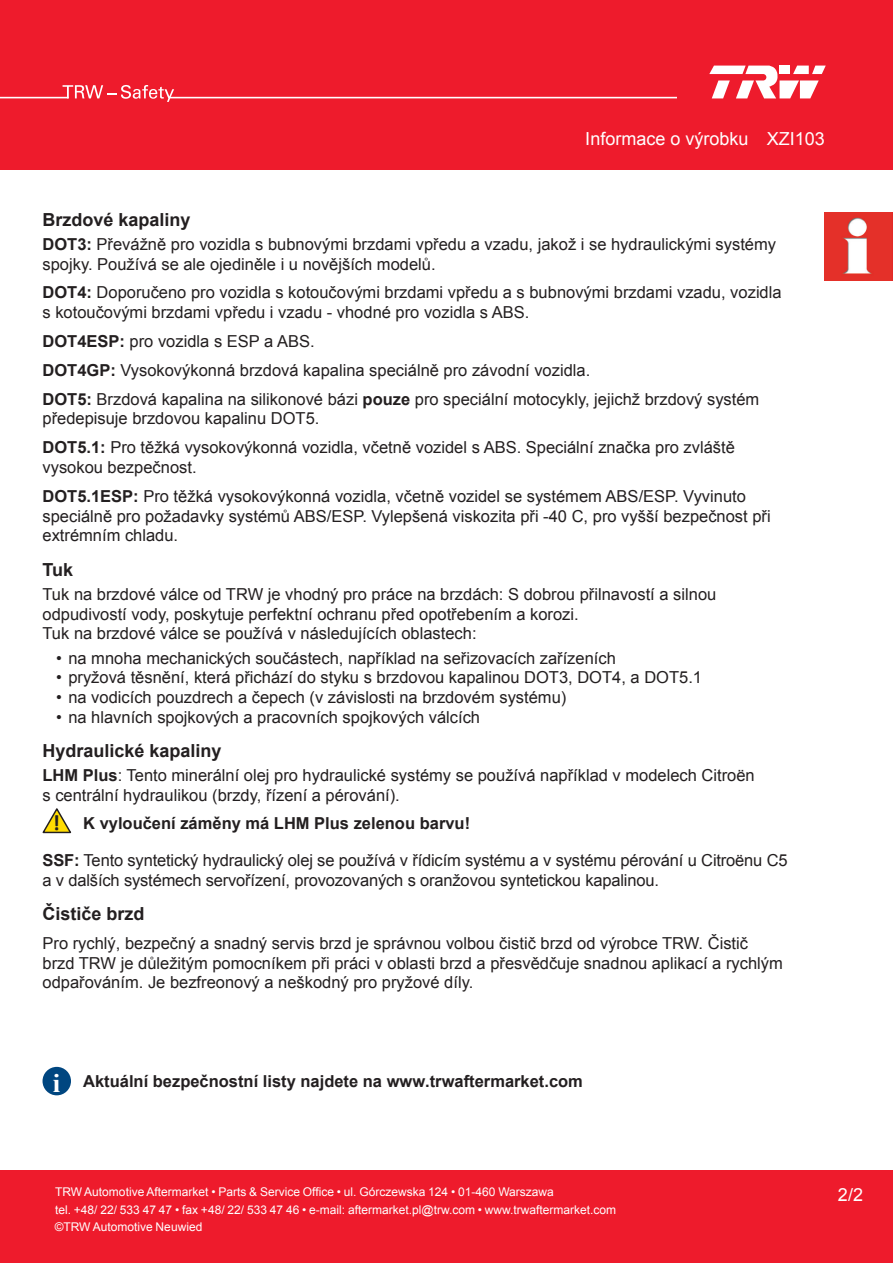
<style>
.page{position:relative;width:893px;height:1263px;background:#ee1b2c}
.page>*{position:absolute;margin:0;border:0;box-sizing:border-box;transform-origin:0 0}
.t1{font:700 22.05px "Calibri";color:#231f20}
.t2{font:700 18px "Arial";color:#231f20}
.t3{font:18px "Arial";color:#fff}
.t4{font:16.5px/19.8px "Arial";color:#231f20}
.t5{font:700 16.5px "Arial";color:#231f20}
.t6{font:12px "Arial";color:#fff}
.s1{font-weight:700}
.s2{font-family:"Shonar Bangla";font-size:32.25px;color:#fff}
</style>
<div class="page">
<svg style="left:63px;top:85px;width:111px;height:17px"></svg>
<hr style="left:0;top:97px;width:69px;height:1px;background:#fff">
<hr style="left:169px;top:97px;width:507px;height:1px;background:#fff">
<svg style="left:709px;top:66px;width:117px;height:32px"></svg>
<div style="left:0;top:171px;width:893px;height:999px;background:#fff"></div>
<img style="left:825px;top:213px;width:68px;height:68px">
<svg style="left:42px;top:808px;width:30px;height:26px"></svg>
<div style="left:43px;top:1067px;width:28px;height:28px;background:#004680;border-radius:50%"></div>
<p class="t3" style="left:585px;top:127px;width:165px">Informace o výrobku</p>
<p class="t3" style="left:767px;top:127px;width:60px">XZI103</p>
<p class="t2" style="left:43px;top:207px;width:150px">Brzdové kapaliny</p>
<p class="t4" style="left:43px;top:234px;width:735px"><span class="s1">DOT3:</span> Převážně pro vozidla s bubnovými brzdami vpředu a vzadu, jakož i se hydraulickými systémy spojky. Používá se ale ojediněle i u novějších modelů.</p>
<p class="t4" style="left:43px;top:283px;width:741px"><span class="s1">DOT4:</span> Doporučeno pro vozidla s kotoučovými brzdami vpředu a s bubnovými brzdami vzadu, vozidla s kotoučovými brzdami vpředu i vzadu - vhodné pro vozidla s ABS.</p>
<p class="t4" style="left:43px;top:327px;width:718px;line-height:28.8px"><span class="s1">DOT4ESP:</span> pro vozidla s ESP a ABS.<br><span class="s1">DOT4GP:</span> Vysokovýkonná brzdová kapalina speciálně pro závodní vozidla.<br><span class="s1">DOT5:</span> Brzdová kapalina na silikonové bázi <span class="s1">pouze</span> pro speciální motocykly, jejichž brzdový systém</p>
<p class="t4" style="left:43px;top:404px;width:694px;line-height:28.8px">předepisuje brzdovou kapalinu DOT5.<br><span class="s1">DOT5.1:</span> Pro těžká vysokovýkonná vozidla, včetně vozidel s ABS. Speciální značka pro zvláště</p>
<p class="t4" style="left:43px;top:453px;width:705px;line-height:28.8px">vysokou bezpečnost.<br><span class="s1">DOT5.1ESP:</span> Pro těžká vysokovýkonná vozidla, včetně vozidel se systémem ABS/ESP. Vyvinuto</p>
<p class="t4" style="left:43px;top:506px;width:730px">speciálně pro požadavky systémů ABS/ESP. Vylepšená viskozita při -40 C, pro vyšší bezpečnost při extrémním chladu.</p>
<p class="t2" style="left:43px;top:557px;width:32px">Tuk</p>
<p class="t4" style="left:43px;top:584px;width:675px">Tuk na brzdové válce od TRW je vhodný pro práce na brzdách: S dobrou přilnavostí a silnou odpudivostí vody, poskytuje perfektní ochranu před opotřebením a korozi.<br>Tuk na brzdové válce se používá v následujících oblastech:</p>
<p class="t4" style="left:56px;top:648px;width:561px">• na mnoha mechanických součástech, například na seřizovacích zařízeních</p>
<p class="t4" style="left:56px;top:668px;width:648px">• pryžová těsnění, která přichází do styku s brzdovou kapalinou DOT3, DOT4, a DOT5.1</p>
<p class="t4" style="left:56px;top:688px;width:512px">• na vodicích pouzdrech a čepech (v závislosti na brzdovém systému)</p>
<p class="t4" style="left:56px;top:707px;width:426px">• na hlavních spojkových a pracovních spojkových válcích</p>
<p class="t2" style="left:43px;top:739px;width:181px">Hydraulické kapaliny</p>
<p class="t4" style="left:43px;top:766px;width:714px"><span class="s1">LHM Plus</span>: Tento minerální olej pro hydraulické systémy se používá například v modelech Citroën s centrální hydraulikou (brzdy, řízení a pérování).</p>
<p class="t5" style="left:83px;top:813px;width:388px">K vyloučení záměny má LHM Plus zelenou barvu!</p>
<p class="t4" style="left:43px;top:851px;width:747px"><span class="s1">SSF:</span> Tento syntetický hydraulický olej se používá v řídicím systému a v systému pérování u Citroënu C5 a v dalších systémech servořízení, provozovaných s oranžovou syntetickou kapalinou.</p>
<p class="t2" style="left:43px;top:902px;width:104px">Čističe brzd</p>
<p class="t4" style="left:43px;top:933px;width:742px">Pro rychlý, bezpečný a snadný servis brzd je správnou volbou čistič brzd od výrobce TRW. Čistič brzd TRW je důležitým pomocníkem při práci v oblasti brzd a přesvědčuje snadnou aplikací a rychlým odpařováním. Je bezfreonový a neškodný pro pryžové díly.</p>
<h1 class="t1" style="left:53px;top:809px;width:9px">!</h1>
<p class="t5" style="left:53px;top:1070px;width:531px"><span class="s2">i</span> Aktuální bezpečnostní listy najdete na www.trwaftermarket.com</p>
<p class="t6" style="left:55px;top:1184px;width:500px">TRW Automotive Aftermarket • Parts &amp; Service Office • ul. Górczewska 124 • 01-460 Warszawa</p>
<p class="t3" style="left:838px;top:1183px;width:27px">2/2</p>
<p class="t6" style="left:55px;top:1201px;width:563px">tel. +48/ 22/ 533 47 47 • fax +48/ 22/ 533 47 46 • e-mail: aftermarket.pl@trw.com • www.trwaftermarket.com</p>
<p class="t6" style="left:55px;top:1219px;width:149px">©TRW Automotive Neuwied</p>
</div>
